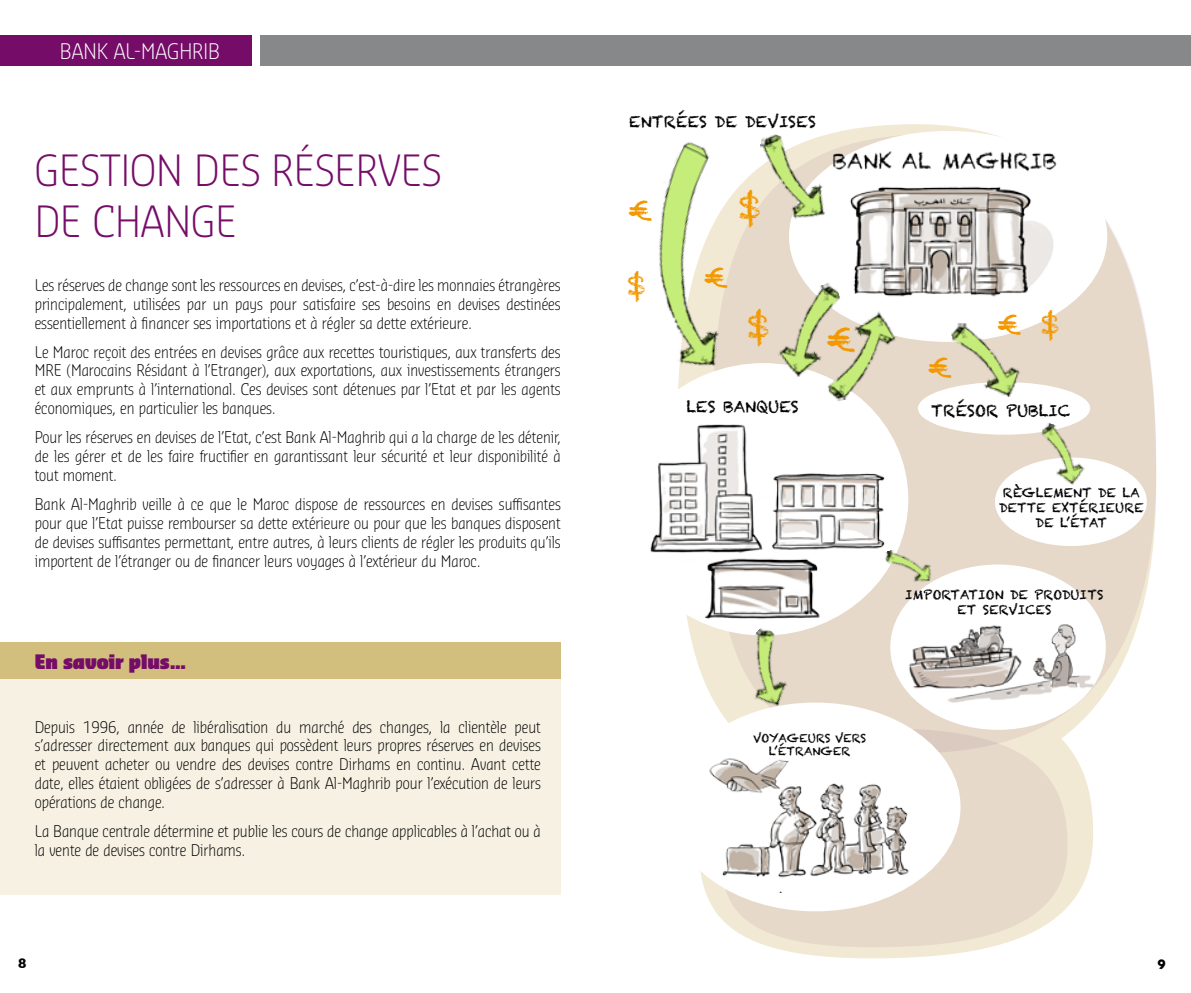
<style>
.page{position:relative;width:1191px;height:993px;background:#fff}
.page>*{position:absolute;margin:0;border:0;box-sizing:border-box;transform-origin:0 0}
.t1{font:300 42px/50.8px "Sansa Con Pro";color:#750d68}
.t2{font:33.43px "Chalkduster";color:#f39800}
.t3{font:27.65px "Chalkduster";color:#f39800}
.t4{font:300 21px "Sansa Con Pro";color:#fff}
.t5{font:900 19.43px "Sansa Con Pro";color:#750d68}
.t6{font:300 15.75px/18.9px "Sansa Con Pro";color:#000;text-align:justify}
.t7{font:15.58px "Chalkduster";color:#000}
.t8{font:700 14px "Gill Sans";color:#000}
.t9{font:12.6px/15.2px "Chalkduster";color:#000;text-align:center}
.t10{font:11.38px/13.7px "Chalkduster";color:#000;text-align:center}
</style>
<div class="page">
<div style="left:0;top:668px;width:561px;height:225px;background:#f6f1e3"></div>
<div style="left:0;top:642px;width:561px;height:36px;background:#d2be7d"></div>
<svg style="left:700px;top:681px;width:393px;height:278px"></svg>
<svg style="left:711px;top:219px;width:446px;height:537px;fill:#e6d9c9"></svg>
<svg style="left:718px;top:725px;width:351px;height:223px;background:#e8ddcd"></svg>
<div style="left:918px;top:382px;width:172px;height:52px;background:#fff;border-radius:50%"></div>
<div style="left:995px;top:457px;width:151px;height:89px;background:#fff;border-radius:50%"></div>
<div style="left:890px;top:564px;width:215px;height:165px;background:#fff;border-radius:50%"></div>
<div style="left:789px;top:131px;width:318px;height:211px;background:#fff;border-radius:50%"></div>
<div style="left:670px;top:702px;width:290px;height:209px;background:#fff;border-radius:50%"></div>
<div style="left:619px;top:363px;width:289px;height:272px;background:#fff;border-radius:50%"></div>
<img style="left:706px;top:758px;width:206px;height:133px">
<img style="left:795px;top:124px;width:288px;height:210px">
<img style="left:650px;top:403px;width:241px;height:217px">
<img style="left:1029px;top:421px;width:65px;height:64px">
<img style="left:948px;top:322px;width:75px;height:75px">
<img style="left:795px;top:280px;width:66px;height:97px">
<img style="left:795px;top:131px;width:44px;height:94px">
<img style="left:814px;top:309px;width:93px;height:94px">
<img style="left:723px;top:628px;width:88px;height:84px">
<img style="left:883px;top:539px;width:52px;height:52px">
<div style="left:0;top:35px;width:252px;height:31px;background:#750d68"></div>
<div style="left:260px;top:35px;width:931px;height:31px;background:#87888a"></div>
<img style="left:903px;top:599px;width:192px;height:108px">
<img style="left:659px;top:134px;width:136px;height:243px">
<h3 class="t4" style="left:60px;top:37px;width:93px">BAN K AL-MAGHRI</h3>
<h3 class="t4" style="left:208px;top:37px;width:13px">B</h3>
<h1 class="t1" style="left:35px;top:144px;width:408px">Gestion des réserves de change</h1>
<p class="t6" style="left:35px;top:275px;width:527px">Les réserves de change sont les ressources en devises, c’est-à-dire les monnaies étrangères principalement, utilisées par un pays pour satisfaire ses besoins en devises destinées essentiellement à financer ses importations et à régler sa dette extérieure.</p>
<p class="t6" style="left:35px;top:341px;width:527px">Le Maroc reçoit des entrées en devises grâce aux recettes touristiques, aux transferts des MRE (Marocains Résidant à l’Etranger), aux exportations, aux investissements étrangers et aux emprunts à l’international. Ces devises sont détenues par l’Etat et par les agents économiques, en particulier les banques.</p>
<p class="t6" style="left:35px;top:427px;width:527px">Pour les réserves en devises de l’Etat, c’est Bank Al-Maghrib qui a la charge de les détenir, de les gérer et de les faire fructifier en garantissant leur sécurité et leur disponibilité à tout moment.</p>
<p class="t6" style="left:35px;top:494px;width:527px">Bank Al-Maghrib veille à ce que le Maroc dispose de ressources en devises suffisantes pour que l’Etat puisse rembourser sa dette extérieure ou pour que les banques disposent de devises suffisantes permettant, entre autres, à leurs clients de régler les produits qu’ils importent de l’étranger ou de financer leurs voyages à l’extérieur du Maroc.</p>
<p class="t5" style="left:35px;top:648px;width:153px">En savoir plus…</p>
<p class="t6" style="left:35px;top:716px;width:507px">Depuis 1996, année de libéralisation du marché des changes, la clientèle peut s’adresser directement aux banques qui possèdent leurs propres réserves en devises et peuvent acheter ou vendre des devises contre Dirhams en continu. Avant cette date, elles étaient obligées de s’adresser à Bank Al-Maghrib pour l’exécution de leurs opérations de change.</p>
<p class="t6" style="left:35px;top:821px;width:507px">La Banque centrale détermine et publie les cours de change applicables à l’achat ou à la vente de devises contre Dirhams.</p>
<p class="t7" style="left:629px;top:112px;width:188px">entrées de devises</p>
<h3 class="t3" style="left:629px;top:194px;width:26px">€</h3>
<h2 class="t2" style="left:738px;top:188px;width:24px">$</h2>
<h3 class="t3" style="left:627px;top:269px;width:20px">$</h3>
<h3 class="t3" style="left:704px;top:261px;width:26px">€</h3>
<h2 class="t2" style="left:747px;top:307px;width:24px">$</h2>
<p class="t7" style="left:686px;top:398px;width:114px">les banques</p>
<h2 class="t2" style="left:827px;top:319px;width:31px">€</h2>
<h3 class="t3" style="left:928px;top:351px;width:26px">€</h3>
<h3 class="t3" style="left:997px;top:308px;width:26px">€</h3>
<h3 class="t3" style="left:1041px;top:308px;width:20px">$</h3>
<p class="t7" style="left:931px;top:401px;width:141px">Trésor public</p>
<p class="t9" style="left:999px;top:484px;width:146px">Règlement de la dette extérieure de l’état</p>
<p class="t9" style="left:905px;top:586px;width:199px">importation de produits et services</p>
<p class="t10" style="left:753px;top:730px;width:115px">Voyageurs vers l’étranger</p>
<p class="t8" style="left:18px;top:951px;width:10px">8</p>
<p class="t8" style="left:1157px;top:952px;width:10px">9</p>
</div>
